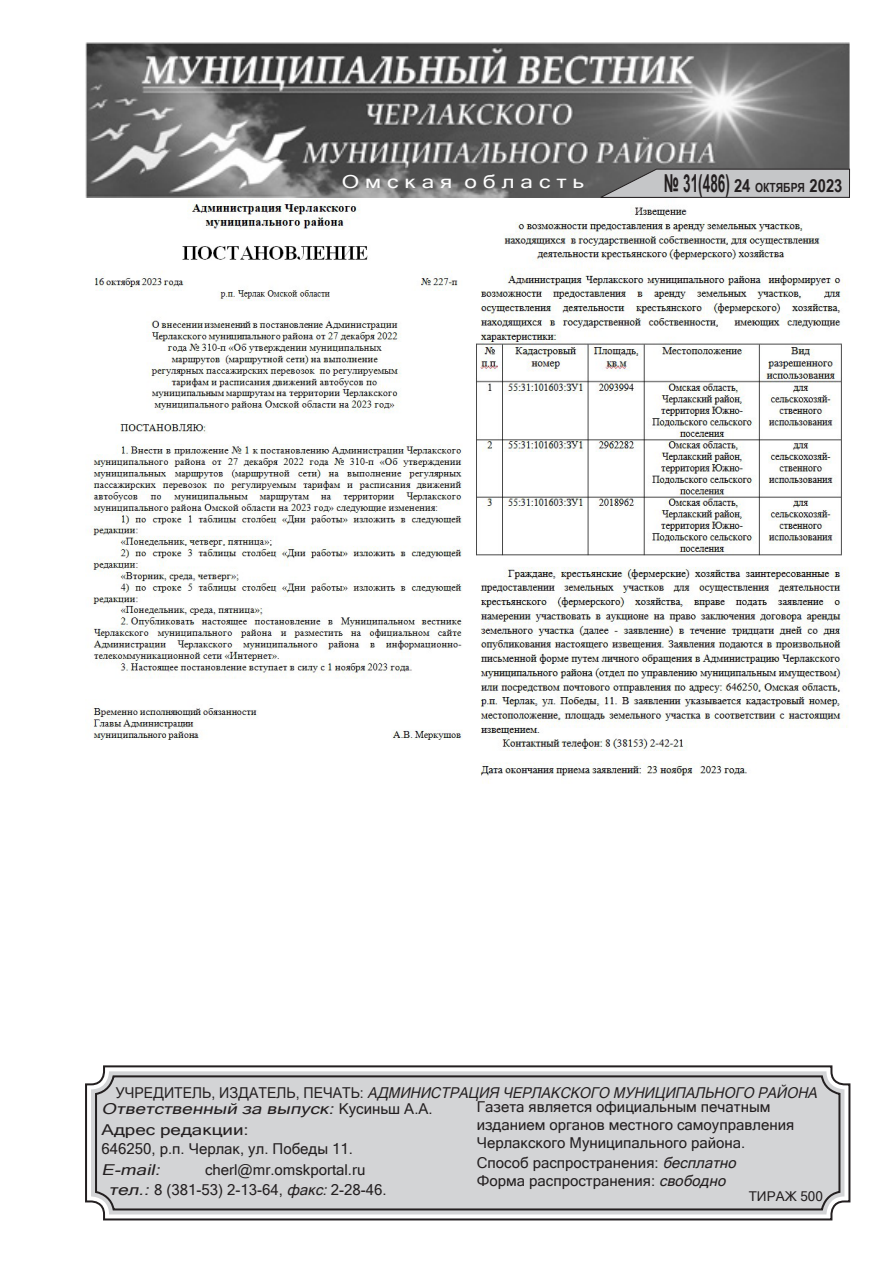
<style>
.page{position:relative;width:893px;height:1263px;background:#fff}
.page>*{position:absolute;margin:0;border:0;box-sizing:border-box;transform-origin:0 0}
.t1{font:700 24.75px "Arial Narrow";color:#231f20;scale:.67 1}
.t2{font:18px "Microsoft Sans Serif";color:#fdfdfd;scale:1.25 1}
.t3{font:15px/18px "Microsoft Sans Serif";color:#231f20}
.t4{font:italic 15px "Microsoft Sans Serif";color:#231f20;scale:.94 1}
.t5{font:italic 15px "Microsoft Sans Serif";color:#231f20;scale:1.25 1}
.t6{font:15px "Microsoft Sans Serif";color:#231f20;scale:1.25 1}
.t7{font:13.5px "Microsoft Sans Serif";color:#231f20}
.s1{font-size:18px}
.s2{font-size:12.6px}
.s3{font-style:normal}
.s4{font-style:italic}
</style>
<div class="page">
<img style="left:85px;top:43px;width:765px;height:154px">
<svg style="left:600px;top:168px;width:250px;height:30px;background:#acacae"></svg>
<img style="left:476px;top:207px;width:371px;height:576px">
<img style="left:90px;top:199px;width:373px;height:541px">
<svg style="left:85px;top:1065px;width:766px;height:156px;background:#d0d1d3"></svg>
<div style="left:95px;top:1075px;width:745px;height:135px;border:2px solid #231f20;border-radius:18px"></div>
<p class="t2" style="left:342px;top:170px;width:196px">О м с к а я о б л а с т ь</p>
<p class="t1" style="left:664px;top:165px;width:268px">№ 31(486) <span class="s1">24</span> <span class="s2">октября</span> <span class="s1">2023</span></p>
<p class="t4" style="left:116px;top:1083px;width:752px"><span class="s3">У Ч Р Е Д И Т Е Л Ь , И З Д А Т Е Л Ь , П Е Ч А Т Ь :</span> АДМИНИСТРАЦИЯ ЧЕРЛАКСКОГО МУНИЦИПАЛЬНОГО РАЙОНА</p>
<p class="t3" style="left:477px;top:1098px;width:319px">Газета является официальным печатным изданием органов местного самоуправления<br>Черлакского Муниципального района.</p>
<p class="t3" style="left:477px;top:1153px;width:265px">Способ распространения: <span class="s4">бесплатно</span></p>
<p class="t3" style="left:477px;top:1171px;width:254px">Форма распространения: <span class="s4">свободно</span></p>
<p class="t7" style="left:749px;top:1187px;width:76px">ТИРАЖ 500</p>
<p class="t5" style="left:102px;top:1099px;width:266px">Ответственный за выпуск:<span class="s3">Ку с и н ь ш А . А .</span></p>
<p class="t6" style="left:102px;top:1120px;width:119px">Адрес редакции:</p>
<p class="t3" style="left:102px;top:1140px;width:253px">646250, р.п. Черлак, ул. Победы 11.</p>
<p class="t5" style="left:102px;top:1160px;width:52px">E-mail:</p>
<p class="t3" style="left:205px;top:1161px;width:162px">cherl@mr.omskportal.ru</p>
<p class="t3" style="left:109px;top:1180px;width:279px"><span class="s4">тел.:</span>8 (381-53) 2-13-64, <span class="s4">факс:</span>2-28-46.</p>
</div>
